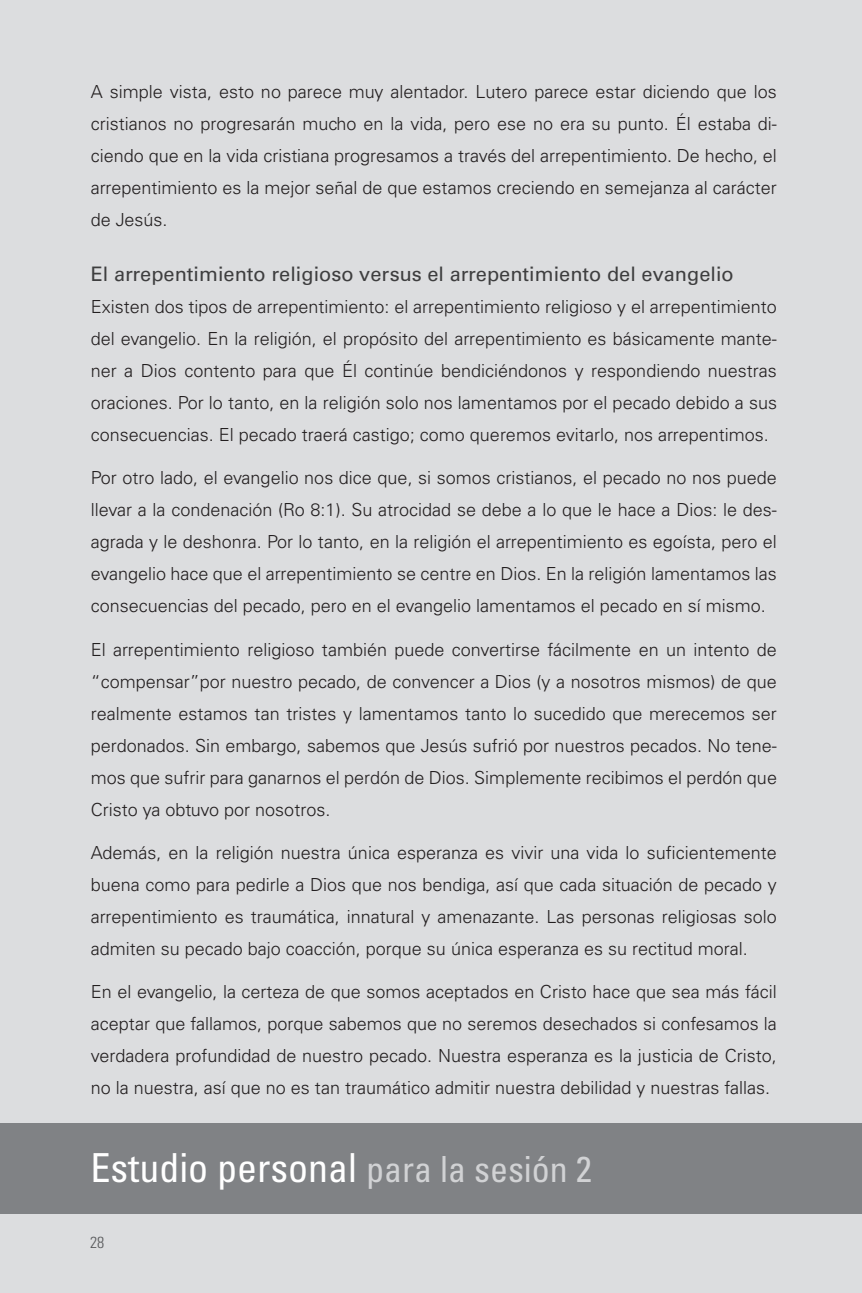
<style>
.page{position:relative;width:862px;height:1293px;background:#dcdddf}
.page>*{position:absolute;margin:0;border:0;box-sizing:border-box;transform-origin:0 0}
.t1{font:condensed 40px "Univers LT Std";color:#fff}
.subtitle_lvl2{font:20px "Univers LT Std";color:#3e3e3f}
.mainparagraph{font:300 18px/32px "Univers LT Std";color:#231f20;text-align:justify}
.t2{font:300 condensed 16px "Univers LT Std";color:#57585a}
.s1{font-size:36px;color:#d1d2d4}
</style>
<div class="page">
<div style="left:0;top:1123px;width:862px;height:90px;background:#808285"></div>
<p class="mainparagraph" style="left:91px;top:76px;width:688px">A simple vista, esto no parece muy alentador. Lutero parece estar diciendo que los cristianos no progresarán mucho en la vida, pero ese no era su punto. Él estaba di&shy;ciendo que en la vida cristiana progresamos a través del arrepentimiento. De hecho, el arrepentimiento es la mejor señal de que estamos creciendo en semejanza al carácter de Jesús.</p>
<p class="subtitle_lvl2" style="left:91px;top:262px;width:644px">El arrepentimiento religioso versus el arrepentimiento del evangelio</p>
<p class="mainparagraph" style="left:91px;top:290px;width:688px">Existen dos tipos de arrepentimiento: el arrepentimiento religioso y el arrepentimiento del evangelio. En la religión, el propósito del arrepentimiento es básicamente mante&shy;ner a Dios contento para que Él continúe bendiciéndonos y respondiendo nuestras oraciones. Por lo tanto, en la religión solo nos lamentamos por el pecado debido a sus consecuencias. El pecado traerá castigo; como queremos evitarlo, nos arrepentimos.</p>
<p class="mainparagraph" style="left:91px;top:462px;width:688px">Por otro lado, el evangelio nos dice que, si somos cristianos, el pecado no nos puede llevar a la condenación (Ro 8:1). Su atrocidad se debe a lo que le hace a Dios: le des&shy;agrada y le deshonra. Por lo tanto, en la religión el arrepentimiento es egoísta, pero el evangelio hace que el arrepentimiento se centre en Dios. En la religión lamentamos las consecuencias del pecado, pero en el evangelio lamentamos el pecado en sí mismo.</p>
<p class="mainparagraph" style="left:91px;top:633px;width:688px">El arrepentimiento religioso también puede convertirse fácilmente en un intento de “compensar”por nuestro pecado, de convencer a Dios (y a nosotros mismos) de que realmente estamos tan tristes y lamentamos tanto lo sucedido que merecemos ser perdonados. Sin embargo, sabemos que Jesús sufrió por nuestros pecados. No tene&shy;mos que sufrir para ganarnos el perdón de Dios. Simplemente recibimos el perdón que Cristo ya obtuvo por nosotros.</p>
<p class="mainparagraph" style="left:91px;top:836px;width:688px">Además, en la religión nuestra única esperanza es vivir una vida lo suficientemente buena como para pedirle a Dios que nos bendiga, así que cada situación de pecado y arrepentimiento es traumática, innatural y amenazante. Las personas religiosas solo admiten su pecado bajo coacción, porque su única esperanza es su rectitud moral.</p>
<p class="mainparagraph" style="left:91px;top:976px;width:688px">En el evangelio, la certeza de que somos aceptados en Cristo hace que sea más fácil aceptar que fallamos, porque sabemos que no seremos desechados si confesamos la verdadera profundidad de nuestro pecado. Nuestra esperanza es la justicia de Cristo, no la nuestra, así que no es tan traumático admitir nuestra debilidad y nuestras fallas.</p>
<h1 class="t1" style="left:90px;top:1142px;width:503px">Estudio personal <span class="s1">para la sesión 2</span></h1>
<p class="t2" style="left:90px;top:1232px;width:16px">28</p>
</div>
